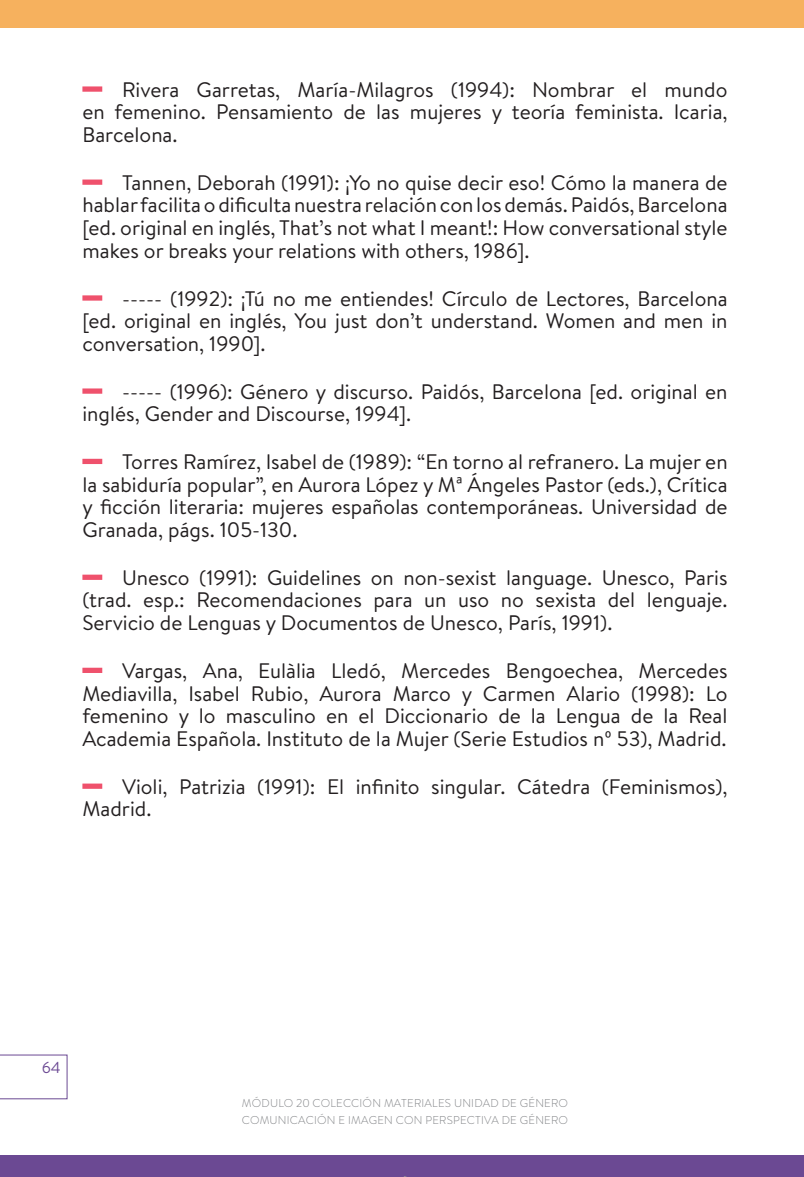
<style>
.page{position:relative;width:804px;height:1177px;background:#fff}
.page>*{position:absolute;margin:0;border:0;box-sizing:border-box;transform-origin:0 0}
.Bibliografía{font:21px/22.8px "Brandon Text";color:#231f20;text-align:justify}
.t1{font:15.75px "Brandon Text";color:#6b4993}
.t2{font:300 11.38px/16.6px "Brandon Text";letter-spacing:.02em;color:#808285}
</style>
<div class="page">
<div style="left:0;top:1154px;width:804px;height:23px;background:#6b4993"></div>
<div style="left:0;top:0;width:804px;height:27px;background:#f6b15e"></div>
<svg style="left:0;top:1054px;width:67px;height:45px"></svg>
<div style="left:82px;top:86px;width:20px;height:6px;background:#ef516c"></div>
<div style="left:82px;top:179px;width:20px;height:6px;background:#ef516c"></div>
<div style="left:82px;top:295px;width:20px;height:6px;background:#ef516c"></div>
<div style="left:82px;top:388px;width:20px;height:6px;background:#ef516c"></div>
<div style="left:82px;top:459px;width:20px;height:5px;background:#ef516c"></div>
<div style="left:82px;top:574px;width:20px;height:6px;background:#ef516c"></div>
<div style="left:82px;top:667px;width:20px;height:6px;background:#ef516c"></div>
<div style="left:82px;top:783px;width:20px;height:6px;background:#ef516c"></div>
<p class="Bibliografía" style="left:82px;top:77px;width:646px;text-indent:40px">Rivera Garretas, María-Milagros (1994): Nombrar el mundo en femenino. Pensamiento de las mujeres y teoría feminista. Icaria, Barcelona.</p>
<p class="Bibliografía" style="left:82px;top:170px;width:646px;text-indent:40px">Tannen, Deborah (1991): ¡Yo no quise decir eso! Cómo la manera de hablar facilita o dificulta nuestra relación con los demás. Paidós, Barcelona [ed. original en inglés, That’s not what I meant!: How conversational style makes or breaks your relations with others, 1986].</p>
<p class="Bibliografía" style="left:82px;top:286px;width:646px;text-indent:40px">----- (1992): ¡Tú no me entiendes! Círculo de Lectores, Barcelona [ed. original en inglés, You just don’t understand. Women and men in conversation, 1990].</p>
<p class="Bibliografía" style="left:82px;top:379px;width:646px;text-indent:40px">----- (1996): Género y discurso. Paidós, Barcelona [ed. original en inglés, Gender and Discourse, 1994].</p>
<p class="Bibliografía" style="left:82px;top:449px;width:646px;text-indent:40px">Torres Ramírez, Isabel de (1989): “En torno al refranero. La mujer en la sabiduría popular”, en Aurora López y Mª Ángeles Pastor (eds.), Crítica y ficción literaria: mujeres españolas contemporáneas. Universidad de Granada, págs. 105-130.</p>
<p class="Bibliografía" style="left:82px;top:565px;width:646px;text-indent:40px">Unesco (1991): Guidelines on non-sexist language. Unesco, Paris (trad. esp.: Recomendaciones para un uso no sexista del lenguaje.<br>Servicio de Lenguas y Documentos de Unesco, París, 1991).</p>
<p class="Bibliografía" style="left:82px;top:658px;width:646px;text-indent:40px">Vargas, Ana, Eulàlia Lledó, Mercedes Bengoechea, Mercedes Mediavilla, Isabel Rubio, Aurora Marco y Carmen Alario (1998): Lo femenino y lo masculino en el Diccionario de la Lengua de la Real Academia Española. Instituto de la Mujer (Serie Estudios nº 53), Madrid.</p>
<p class="Bibliografía" style="left:82px;top:774px;width:646px;text-indent:40px">Violi, Patrizia (1991): El infinito singular. Cátedra (Feminismos),<br>Madrid.</p>
<p class="t1" style="left:42px;top:1057px;width:20px">64</p>
<p class="t2" style="left:242px;top:1094px;width:328px">MÓDULO 20 COLECCIÓN MATERIALES UNIDAD DE GÉNERO<br>COMUNICACIÓN E IMAGEN CON PERSPECTIVA DE GÉNERO</p>
</div>
